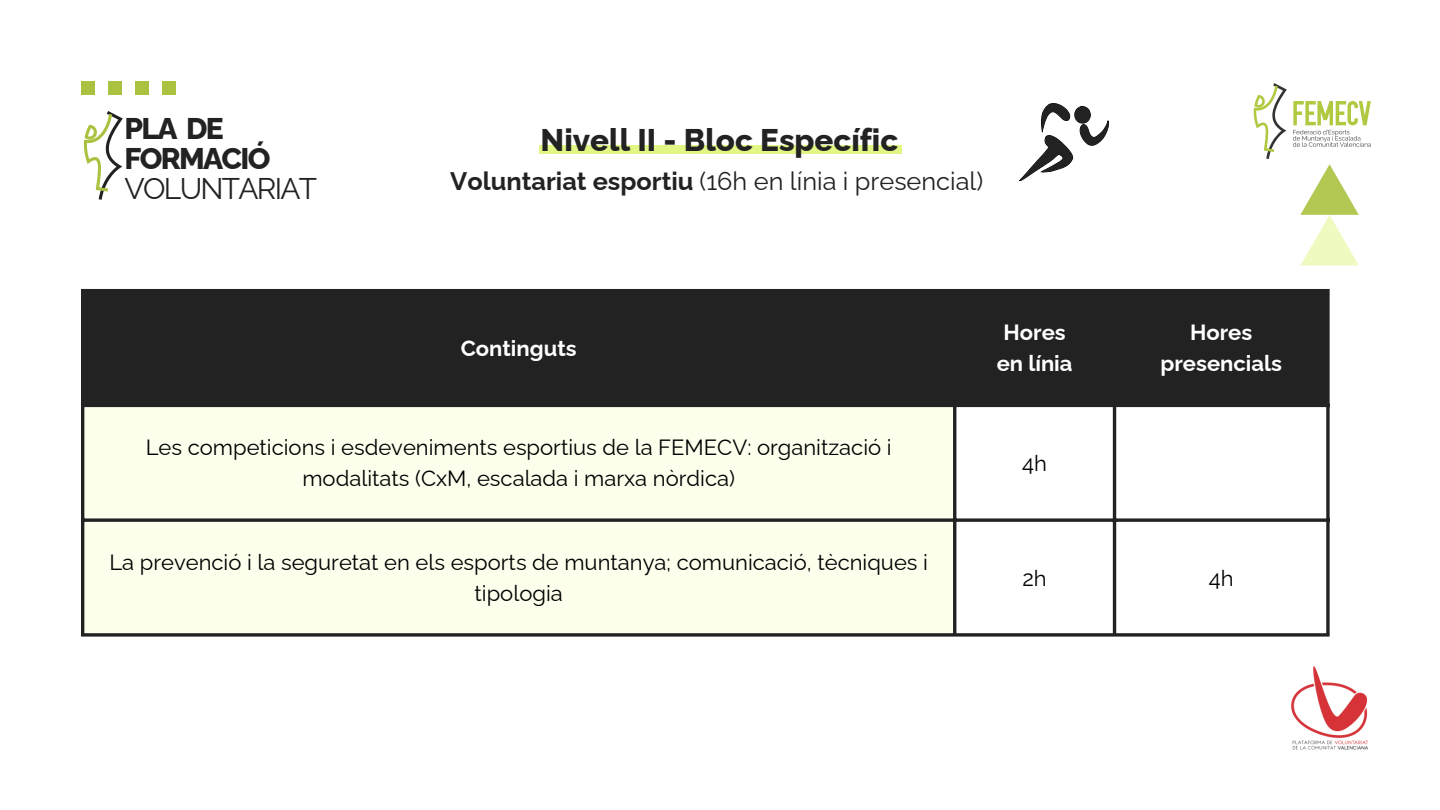
<style>
.page{position:relative;width:1440px;height:810px;background:#fff}
.page>*{position:absolute;margin:0;border:0;box-sizing:border-box;transform-origin:0 0}
.t1{font:800 31.3px "Raleway";color:#232222}
.t2{font:800 29.9px/29.8px "Raleway";letter-spacing:-.06em;color:#232222}
.t3{font:25.3px "Raleway";color:#232222}
.t4{font:22px/30.8px "Raleway";color:#000;text-align:center}
.t5{font:700 22px/30.8px "Raleway";color:#fff;text-align:center}
.s1{font-weight:400}
.s2{font-weight:700}
</style>
<div class="page">
<div style="left:81px;top:81px;width:14px;height:14px;background:#a9c23f"></div>
<div style="left:108px;top:81px;width:14px;height:14px;background:#a9c23f"></div>
<div style="left:135px;top:81px;width:14px;height:14px;background:#a9c23f"></div>
<div style="left:162px;top:81px;width:14px;height:14px;background:#a9c23f"></div>
<svg style="left:1019px;top:103px;width:90px;height:78px"></svg>
<div style="left:84px;top:292px;width:1242px;height:112px;background:#232222"></div>
<div style="left:84px;top:407px;width:869px;height:226px;background:#fbffec"></div>
<hr style="left:81px;top:292px;width:3px;height:341px;background:#232222">
<hr style="left:953px;top:292px;width:3px;height:341px;background:#232222">
<hr style="left:1113px;top:292px;width:3px;height:341px;background:#232222">
<svg style="left:1326px;top:292px;width:4px;height:341px"></svg>
<hr style="left:81px;top:289px;width:1249px;height:3px;background:#232222">
<hr style="left:81px;top:404px;width:1249px;height:3px;background:#232222">
<svg style="left:84px;top:518px;width:1246px;height:4px;background:#434240"></svg>
<svg style="left:81px;top:633px;width:1249px;height:4px;background:#434342"></svg>
<svg style="left:1300px;top:164px;width:59px;height:101px"></svg>
<svg style="left:1293px;top:101px;width:78px;height:46px"></svg>
<svg style="left:1254px;top:83px;width:33px;height:76px"></svg>
<img style="left:1291px;top:666px;width:78px;height:84px">
<svg style="left:84px;top:111px;width:39px;height:89px"></svg>
<div style="left:539px;top:145px;width:362px;height:9px;background:#e0f685"></div>
<p class="t2" style="left:125px;top:114px;width:194px">PLA DE<br>FORMACIÓ<br><span class="s1">VOLUNTARIAT</span></p>
<p class="t1" style="left:541px;top:121px;width:359px">Nivell II - Bloc Específic</p>
<p class="t3" style="left:450px;top:166px;width:534px"><span class="s2">Voluntariat esportiu</span> (16h en línia i presencial)</p>
<p class="t5" style="left:461px;top:333px;width:117px">Continguts</p>
<p class="t4" style="left:146px;top:432px;width:747px">Les competicions i esdeveniments esportius de la FEMECV: organització i modalitats (CxM, escalada i marxa nòrdica)</p>
<p class="t4" style="left:109px;top:547px;width:820px">La prevenció i la seguretat en els esports de muntanya; comunicació, tècniques i tipologia</p>
<h1 class="t5" style="left:1003px;top:317px;width:64px">Hores</h1>
<h2 class="t5" style="left:997px;top:348px;width:77px">en línia</h2>
<p class="t4" style="left:1022px;top:448px;width:26px">4h</p>
<p class="t5" style="left:1161px;top:317px;width:123px">Hores presencials</p>
<p class="t4" style="left:1022px;top:562px;width:26px">2h</p>
<p class="t4" style="left:1209px;top:562px;width:26px">4h</p>
</div>
